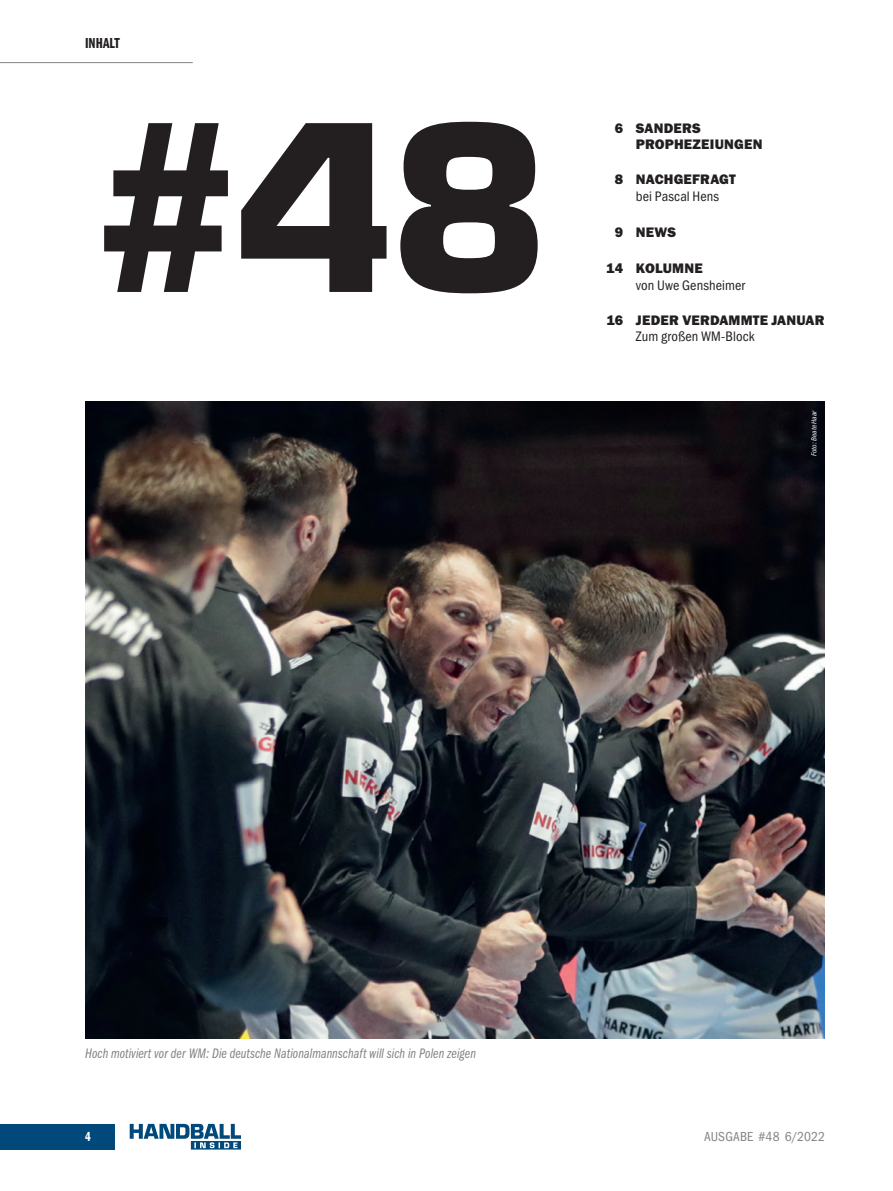
<style>
.page{position:relative;width:893px;height:1191px;background:#fff}
.page>*{position:absolute;margin:0;border:0;box-sizing:border-box;transform-origin:0 0}
.t1{font:700 225px "Eurostile LT Std";color:#231f20}
.t2{font:15px "Franklin Gothic URW Com Dem";color:#231f20}
.t3{font:14.25px "Franklin Gothic URW Com Boo Ita";letter-spacing:.005em;color:#808285}
.t4{font:14.25px/16.5px "Franklin Gothic URW Hea";letter-spacing:.01em;color:#231f20}
.t5{font:14.25px "Franklin Gothic URW Cond";letter-spacing:.01em;color:#231f20}
.t6{font:13.5px "Franklin Gothic URW Cond";letter-spacing:.01em;color:#808285}
.t7{font:13.5px "Franklin Gothic URW Com Dem";color:#fff}
.t8{font:7.5px "Franklin Gothic URW Con Boo Ita";color:#fff}
</style>
<div class="page">
<hr style="left:0;top:62px;width:193px;height:1px;background:#808285">
<div style="left:0;top:1123px;width:114px;height:26px;background:#01497b"></div>
<svg style="left:130px;top:1123px;width:111px;height:26px"></svg>
<img style="left:85px;top:401px;width:740px;height:637px">
<p class="t2" style="left:85px;top:32px;width:36px">INHALT</p>
<h1 class="t1" style="left:85px;top:70px;width:466px">#48</h1>
<p class="t4" style="left:636px;top:119px;width:128px;text-indent:-21px">6 SANDERS<br>PROPHEZEIUNGEN</p>
<p class="t4" style="left:615px;top:171px;width:122px">8 NACHGEFRAGT</p>
<p class="t5" style="left:636px;top:186px;width:85px">bei Pascal Hens</p>
<p class="t4" style="left:615px;top:224px;width:63px">9 NEWS</p>
<p class="t4" style="left:606px;top:260px;width:98px">14 KOLUMNE</p>
<p class="t5" style="left:636px;top:275px;width:111px">von Uwe Gensheimer</p>
<p class="t4" style="left:606px;top:311px;width:220px">16 JEDER VERDAMMTE JANUAR</p>
<p class="t5" style="left:636px;top:326px;width:120px">Zum großen WM-Block</p>
<p class="t8" style="left:810px;top:456px;width:47px;rotate:-90deg">Foto: Beate Haar</p>
<p class="t3" style="left:85px;top:1045px;width:392px">Hoch motiviert vor der WM: Die deutsche Nationalmannschaft will sich in Polen zeigen</p>
<p class="t7" style="left:85px;top:1126px;width:7px">4</p>
<p class="t6" style="left:704px;top:1126px;width:122px">AUSGABE #48 6/2022</p>
</div>
